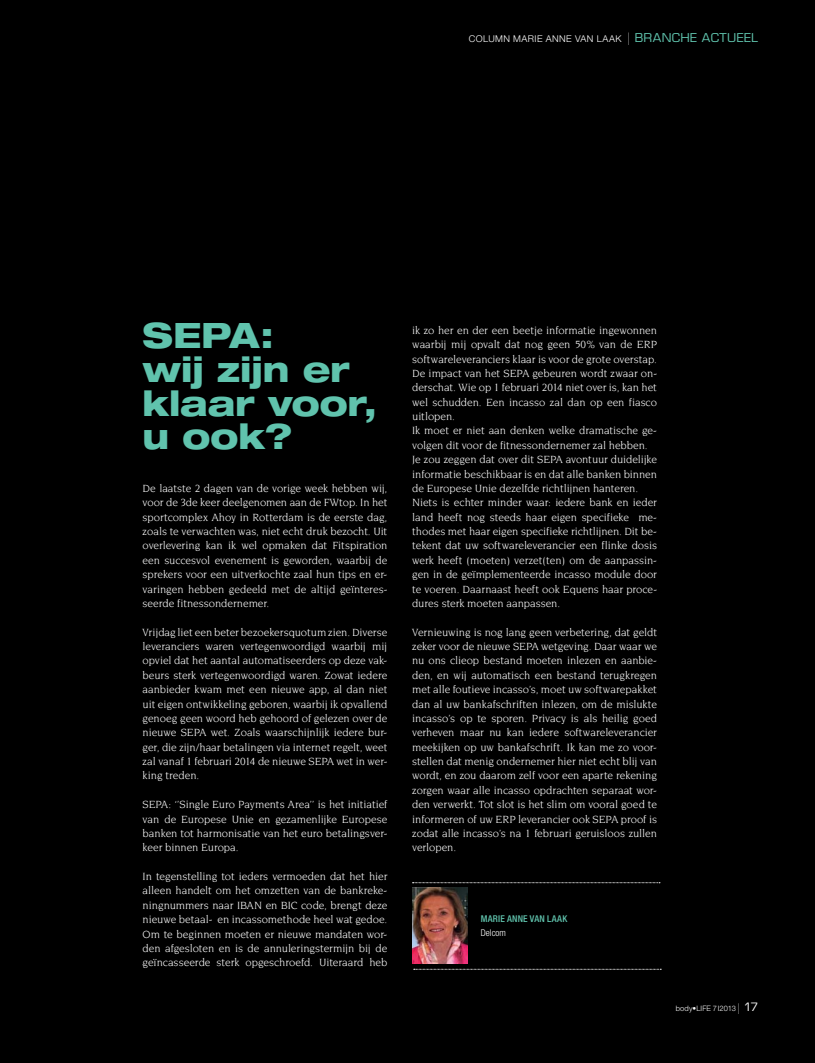
<style>
.page{position:relative;width:815px;height:1063px;background:#000}
.page>*{position:absolute;margin:0;border:0;box-sizing:border-box;transform-origin:0 0}
.t1{font:800 expanded 35px/33.8px "Helvetica Neue";letter-spacing:-.01em;color:#60c3ad}
.t2{font:11.25px/14.4px "Novarese";letter-spacing:-.005em;color:#fff;text-align:justify}
.t3{font:300 9.38px "Helvetica Neue";letter-spacing:.05em;color:#fff}
.t4{font:500 condensed 9.38px "Helvetica Neue";letter-spacing:.03em;color:#60c3ad}
.t5{font:300 condensed 9.38px "Helvetica Neue";letter-spacing:.005em;color:#fff}
.t6{font:300 7.5px "Helvetica Neue";letter-spacing:.025em;color:#fff}
.s1{font-weight:200;font-size:17.5px}
.s2{font-family:"Eurostile";font-weight:400;font-size:11.88px;color:#60c3ad}
.s3{font-weight:200;font-size:15px}
.s4{font-family:"Eurostile";font-weight:400;font-size:11.25px}
</style>
<div class="page">
<img style="left:412px;top:888px;width:55px;height:76px">
<svg style="left:413px;top:882px;width:247px;height:1px"></svg>
<svg style="left:414px;top:969px;width:247px;height:1px"></svg>
<p class="t3" style="left:469px;top:35px;width:291px">COLUMN MARIE ANNE VAN LAAK <span class="s1">I</span> <span class="s2">BRANCHE ACTUEEL</span></p>
<h1 class="t1" style="left:143px;top:322px;width:236px">SEPA:<br>wij zijn er klaar voor, u ook?</h1>
<p class="t2" style="left:143px;top:482px;width:246px">De laatste 2 dagen van de vorige week hebben wij, voor de 3de keer deelgenomen aan de FWtop. In het sportcomplex Ahoy in Rotterdam is de eerste dag, zoals te verwachten was, niet echt druk bezocht. Uit overlevering kan ik wel opmaken dat Fitspiration een succesvol evenement is geworden, waarbij de sprekers voor een uitverkochte zaal hun tips en er&shy;varingen hebben gedeeld met de altijd geïnteres&shy;seerde fitnessondernemer.</p>
<p class="t2" style="left:143px;top:625px;width:246px">Vrijdag liet een beter bezoekersquotum zien. Diverse leveranciers waren vertegenwoordigd waarbij mij opviel dat het aantal automatiseerders op deze vak&shy;beurs sterk vertegenwoordigd waren. Zowat iedere aanbieder kwam met een nieuwe app, al dan niet uit eigen ontwikkeling geboren, waarbij ik opvallend genoeg geen woord heb gehoord of gelezen over de nieuwe SEPA wet. Zoals waarschijnlijk iedere bur&shy;ger, die zijn/haar betalingen via internet regelt, weet zal vanaf 1 februari 2014 de nieuwe SEPA wet in wer&shy;king treden.</p>
<p class="t2" style="left:143px;top:798px;width:246px">SEPA: ‘’Single Euro Payments Area’’ is het initiatief van de Europese Unie en gezamenlijke Europese banken tot harmonisatie van het euro betalingsver&shy;keer binnen Europa.</p>
<p class="t2" style="left:143px;top:870px;width:246px">In tegenstelling tot ieders vermoeden dat het hier alleen handelt om het omzetten van de bankreke&shy;ningnummers naar IBAN en BIC code, brengt deze nieuwe betaal- en incassomethode heel wat gedoe.<br>Om te beginnen moeten er nieuwe mandaten wor&shy;den afgesloten en is de annuleringstermijn bij de geïncasseerde sterk opgeschroefd. Uiteraard heb</p>
<p class="t2" style="left:412px;top:324px;width:246px;text-align:left">ik zo her en der een beetje informatie ingewonnen waarbij mij opvalt dat nog geen 50% van de ERP softwareleveranciers klaar is voor de grote overstap.<br>De impact van het SEPA gebeuren wordt zwaar on&shy;derschat. Wie op 1 februari 2014 niet over is, kan het wel schudden. Een incasso zal dan op een fiasco uitlopen.<br>Ik moet er niet aan denken welke dramatische ge&shy;volgen dit voor de fitnessondernemer zal hebben.<br>Je zou zeggen dat over dit SEPA avontuur duidelijke informatie beschikbaar is en dat alle banken binnen de Europese Unie dezelfde richtlijnen hanteren.<br>Niets is echter minder waar: iedere bank en ieder land heeft nog steeds haar eigen specifieke me&shy;thodes met haar eigen specifieke richtlijnen. Dit be&shy;tekent dat uw softwareleverancier een flinke dosis werk heeft (moeten) verzet(ten) om de aanpassin&shy;gen in de geïmplementeerde incasso module door te voeren. Daarnaast heeft ook Equens haar proce&shy;dures sterk moeten aanpassen.</p>
<p class="t2" style="left:412px;top:625px;width:246px">Vernieuwing is nog lang geen verbetering, dat geldt zeker voor de nieuwe SEPA wetgeving. Daar waar we nu ons clieop bestand moeten inlezen en aanbie&shy;den, en wij automatisch een bestand terugkregen met alle foutieve incasso’s, moet uw softwarepakket dan al uw bankafschriften inlezen, om de mislukte incasso’s op te sporen. Privacy is als heilig goed verheven maar nu kan iedere softwareleverancier meekijken op uw bankafschrift. Ik kan me zo voor&shy;stellen dat menig ondernemer hier niet echt blij van wordt, en zou daarom zelf voor een aparte rekening zorgen waar alle incasso opdrachten separaat wor&shy;den verwerkt. Tot slot is het slim om vooral goed te informeren of uw ERP leverancier ook SEPA proof is zodat alle incasso’s na 1 februari geruisloos zullen verlopen.</p>
<p class="t4" style="left:481px;top:916px;width:88px">MARIE ANNE VAN LAAK</p>
<p class="t5" style="left:481px;top:929px;width:27px">Delcom</p>
<p class="t6" style="left:676px;top:1006px;width:84px">body•LIFE 7I2013 <span class="s3">I</span> <span class="s4">17</span></p>
</div>
